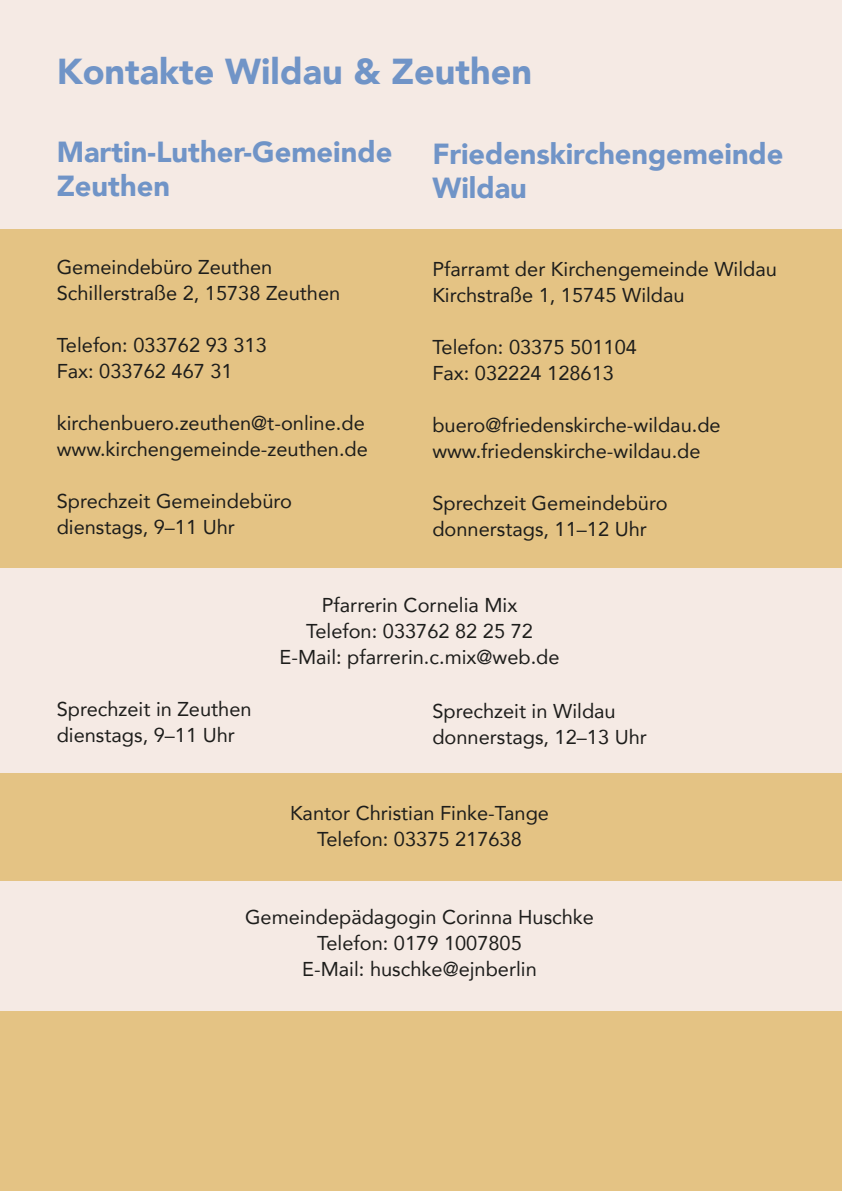
<style>
.page{position:relative;width:842px;height:1191px;background:#f5eae4}
.page>*{position:absolute;margin:0;border:0;box-sizing:border-box;transform-origin:0 0}
.t1{font:900 36px "Avenir";color:#7094c7}
.t2{font:900 29px/34px "Avenir";color:#7094c7}
.t3{font:20px/26px "Avenir";color:#1d1d1b}
</style>
<div class="page">
<div style="left:0;top:229px;width:842px;height:962px;background:#e4c384"></div>
<div style="left:0;top:568px;width:842px;height:205px;background:#f5eae4"></div>
<div style="left:0;top:881px;width:842px;height:130px;background:#f5eae4"></div>
<h1 class="t1" style="left:57px;top:41px;width:477px">Kontakte Wildau &amp; Zeuthen</h1>
<h2 class="t2" style="left:57px;top:134px;width:337px">Martin-Luther-Gemeinde<br>Zeuthen</h2>
<p class="t3" style="left:57px;top:253px;width:285px">Gemeindebüro Zeuthen<br>Schillerstraße 2, 15738 Zeuthen</p>
<p class="t3" style="left:57px;top:331px;width:212px">Telefon: 033762 93 313<br>Fax: 033762 467 31</p>
<p class="t3" style="left:57px;top:409px;width:313px">kirchenbuero.zeuthen@t-online.de www.kirchengemeinde-zeuthen.de</p>
<p class="t3" style="left:57px;top:487px;width:237px">Sprechzeit Gemeindebüro dienstags, 9–11 Uhr</p>
<h2 class="t2" style="left:432px;top:136px;width:353px">Friedenskirchengemeinde<br>Wildau</h2>
<p class="t3" style="left:432px;top:255px;width:346px">Pfarramt der Kirchengemeinde Wildau<br>Kirchstraße 1, 15745 Wildau</p>
<p class="t3" style="left:432px;top:333px;width:206px">Telefon: 03375 501104<br>Fax: 032224 128613</p>
<p class="t3" style="left:432px;top:411px;width:290px">buero@friedenskirche-wildau.de www.friedenskirche-wildau.de</p>
<p class="t3" style="left:432px;top:489px;width:237px">Sprechzeit Gemeindebüro donnerstags, 11–12 Uhr</p>
<p class="t3" style="left:57px;top:695px;width:196px">Sprechzeit in Zeuthen dienstags, 9–11 Uhr</p>
<p class="t3" style="left:279px;top:591px;width:282px;text-align:center">Pfarrerin Cornelia Mix<br>Telefon: 033762 82 25 72<br>E-Mail: pfarrerin.c.mix@web.de</p>
<p class="t3" style="left:432px;top:697px;width:216px">Sprechzeit in Wildau donnerstags, 12–13 Uhr</p>
<p class="t3" style="left:290px;top:799px;width:261px;text-align:center">Kantor Christian Finke-Tange<br>Telefon: 03375 217638</p>
<p class="t3" style="left:245px;top:903px;width:351px;text-align:center">Gemeindepädagogin Corinna Huschke<br>Telefon: 0179 1007805<br>E-Mail: huschke@ejnberlin</p>
</div>
